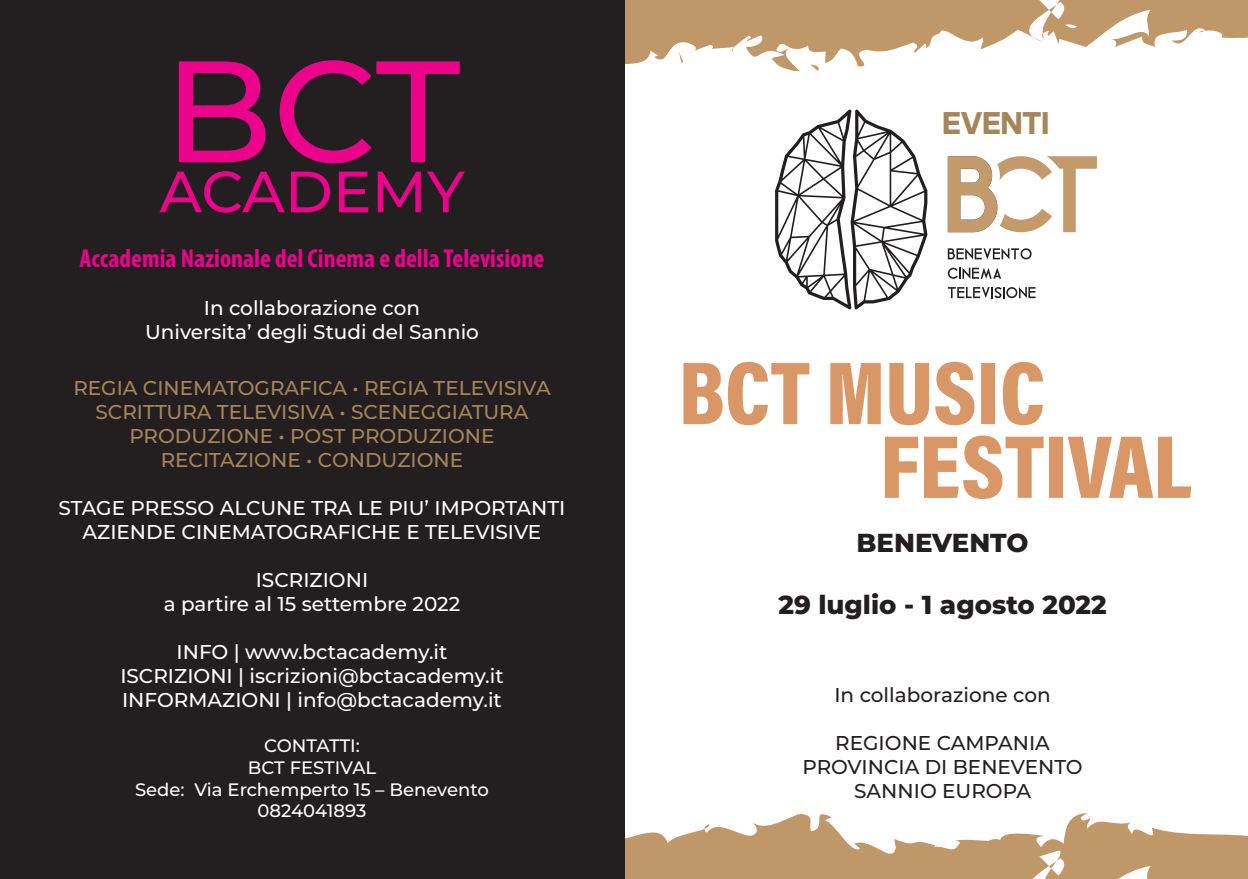
<style>
.page{position:relative;width:1248px;height:879px;background:#fff}
.page>*{position:absolute;margin:0;border:0;box-sizing:border-box;transform-origin:0 0}
.t1{font:500 144px "Montserrat";color:#ed028c}
.t2{font:500 58px "Montserrat";color:#ed028c}
.t3{font:700 32px "adineue PRO";color:#a68559}
.t4{font:700 condensed 26px "Myriad Pro";color:#ed028c}
.t5{font:800 26px "Montserrat";color:#231f20}
.t6{font:500 20px/24px "Montserrat";color:#fff;text-align:center}
.t7{font:500 20px/24px "Montserrat";color:#a68559;text-align:center}
.t8{font:500 20px/24px "Montserrat";color:#231f20;text-align:center}
.t9{font:500 18px/21.6px "Montserrat";color:#fff;text-align:center}
</style>
<div class="page">
<svg style="left:624px;top:0;width:623px;height:70px"></svg>
<svg style="left:624px;top:795px;width:623px;height:84px;fill:#bf9768"></svg>
<div style="left:0;top:0;width:624px;height:879px;background:#231f20"></div>
<svg style="left:884px;top:435px;width:307px;height:64px"></svg>
<svg style="left:683px;top:362px;width:359px;height:63px"></svg>
<svg style="left:775px;top:109px;width:152px;height:200px"></svg>
<svg style="left:947px;top:248px;width:84px;height:11px"></svg>
<svg style="left:947px;top:268px;width:54px;height:11px"></svg>
<svg style="left:947px;top:287px;width:88px;height:11px"></svg>
<svg style="left:947px;top:156px;width:149px;height:76px"></svg>
<h1 class="t1" style="left:164px;top:11px;width:298px">BCT</h1>
<h2 class="t2" style="left:159px;top:151px;width:306px">ACADEMY</h2>
<h3 class="t4" style="left:80px;top:242px;width:466px">Accademia Nazionale del Cinema e della Televisione</h3>
<p class="t6" style="left:145px;top:295px;width:335px">In collaborazione con<br>Universita’ degli Studi del Sannio</p>
<p class="t7" style="left:73px;top:375px;width:479px">REGIA CINEMATOGRAFICA • REGIA TELEVISIVA SCRITTURA TELEVISIVA • SCENEGGIATURA PRODUZIONE • POST PRODUZIONE RECITAZIONE • CONDUZIONE</p>
<p class="t6" style="left:59px;top:495px;width:508px">STAGE PRESSO ALCUNE TRA LE PIU’ IMPORTANTI<br>AZIENDE CINEMATOGRAFICHE E TELEVISIVE</p>
<p class="t6" style="left:164px;top:567px;width:298px">ISCRIZIONI<br>a partire al 15 settembre 2022</p>
<p class="t6" style="left:120px;top:639px;width:385px">INFO | www.bctacademy.it<br>ISCRIZIONI | iscrizioni@bctacademy.it<br>INFORMAZIONI | info@bctacademy.it</p>
<p class="t9" style="left:135px;top:734px;width:355px">CONTATTI:<br>BCT FESTIVAL<br>Sede: Via Erchemperto 15 – Benevento<br>0824041893</p>
<h3 class="t3" style="left:942px;top:104px;width:108px">EVENTI</h3>
<h3 class="t5" style="left:856px;top:523px;width:173px">BENEVENTO</h3>
<h3 class="t5" style="left:778px;top:586px;width:330px">29 luglio - 1 agosto 2022</h3>
<p class="t8" style="left:834px;top:682px;width:218px">In collaborazione con</p>
<p class="t8" style="left:802px;top:730px;width:282px">REGIONE CAMPANIA<br>PROVINCIA DI BENEVENTO<br>SANNIO EUROPA</p>
</div>
